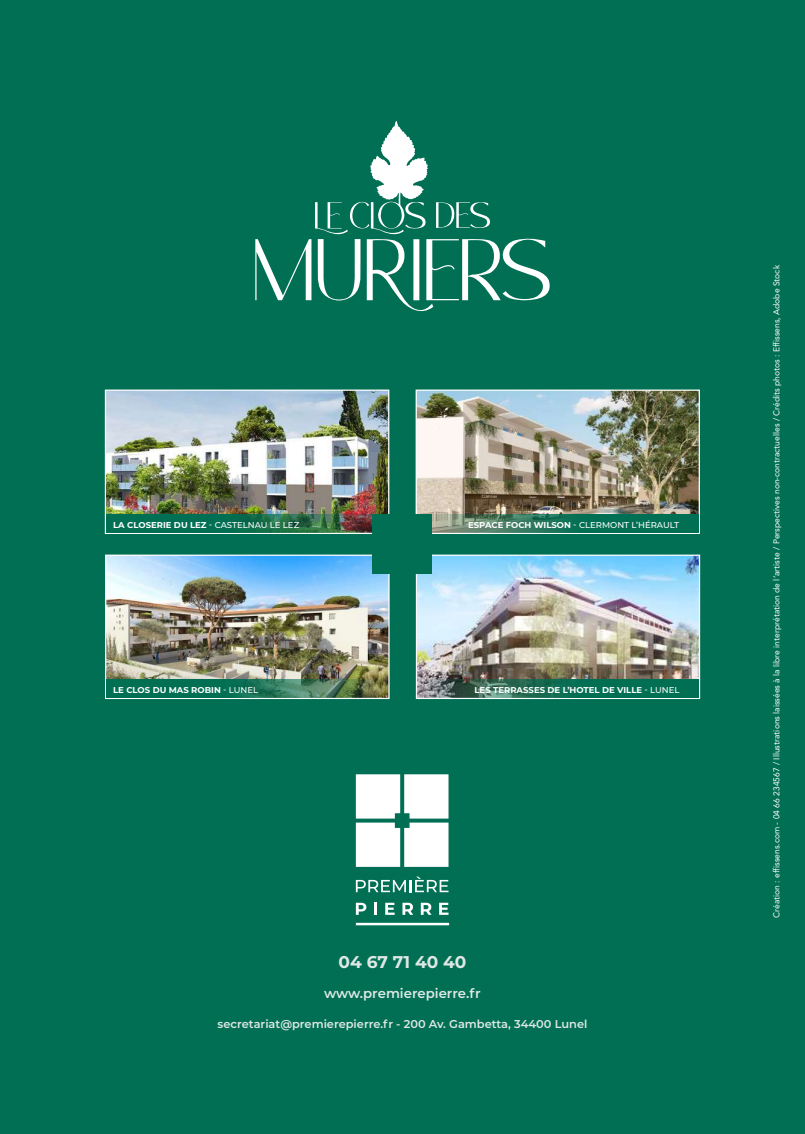
<style>
.page{position:relative;width:805px;height:1134px;background:#fff}
.page>*{position:absolute;margin:0;border:0;box-sizing:border-box;transform-origin:0 0}
.t1{font:700 17px "Montserrat";color:#dfe8e6}
.t2{font:600 13.25px "Montserrat";color:#dfe8e6}
.t3{font:600 11.38px "Montserrat";color:#dfe8e6}
.t4{font:8.5px "Avenir";color:#fff}
.t5{font:700 8.5px "Montserrat";color:#fff}
.t6{font:500 8.5px "Montserrat";color:#fff}
.s1{font-weight:500}
.s2{font-weight:700}
</style>
<div class="page">
<div style="left:0;top:0;width:804px;height:1134px;background:#006f53"></div>
<svg style="left:356px;top:774px;width:92px;height:93px;background:#e5f0ed"></svg>
<svg style="left:356px;top:877px;width:92px;height:15px"></svg>
<svg style="left:356px;top:903px;width:10px;height:12px"></svg>
<svg style="left:374px;top:903px;width:2px;height:12px"></svg>
<svg style="left:385px;top:903px;width:9px;height:12px"></svg>
<svg style="left:402px;top:903px;width:11px;height:12px"></svg>
<svg style="left:420px;top:903px;width:11px;height:12px"></svg>
<svg style="left:439px;top:903px;width:9px;height:12px"></svg>
<hr style="left:356px;top:923px;width:93px;height:2px;background:#fff">
<img style="left:104px;top:389px;width:286px;height:145px">
<img style="left:415px;top:389px;width:285px;height:145px">
<img style="left:105px;top:554px;width:285px;height:146px">
<img style="left:415px;top:554px;width:285px;height:146px">
<div style="left:372px;top:514px;width:60px;height:60px;background:#006f53"></div>
<img style="left:106px;top:514px;width:266px;height:19px">
<svg style="left:416px;top:679px;width:282px;height:19px"></svg>
<img style="left:106px;top:679px;width:282px;height:19px">
<svg style="left:432px;top:514px;width:266px;height:19px"></svg>
<svg style="left:255px;top:121px;width:295px;height:191px"></svg>
<p class="t5" style="left:113px;top:518px;width:187px">LA CLOSERIE DU LEZ <span class="s1">- CASTELNAU LE LEZ</span></p>
<p class="t5" style="left:113px;top:683px;width:146px">LE CLOS DU MAS ROBIN <span class="s1">- LUNEL</span></p>
<p class="t6" style="left:468px;top:519px;width:213px"><span class="s2">ESPACE FOCH WILSON</span> - CLERMONT L’HÉRAULT</p>
<p class="t5" style="left:474px;top:683px;width:206px">LES TERRASSES DE L’HOTEL DE VILLE <span class="s1">- LUNEL</span></p>
<h1 class="t1" style="left:338px;top:949px;width:129px">04 67 71 40 40</h1>
<h2 class="t2" style="left:324px;top:983px;width:158px">www.premierepierre.fr</h2>
<h3 class="t3" style="left:217px;top:1015px;width:371px">secretariat@premierepierre.fr - 200 Av. Gambetta, 34400 Lunel</h3>
<p class="t4" style="left:771px;top:918px;width:654px;rotate:-90deg">Création : effissens.com - 04 66 234567 / Illustrations laissées à la libre interprétation de l’artiste / Perspectives non-contractuelles / Crédits photos : Effissens, Adobe Stock</p>
</div>
